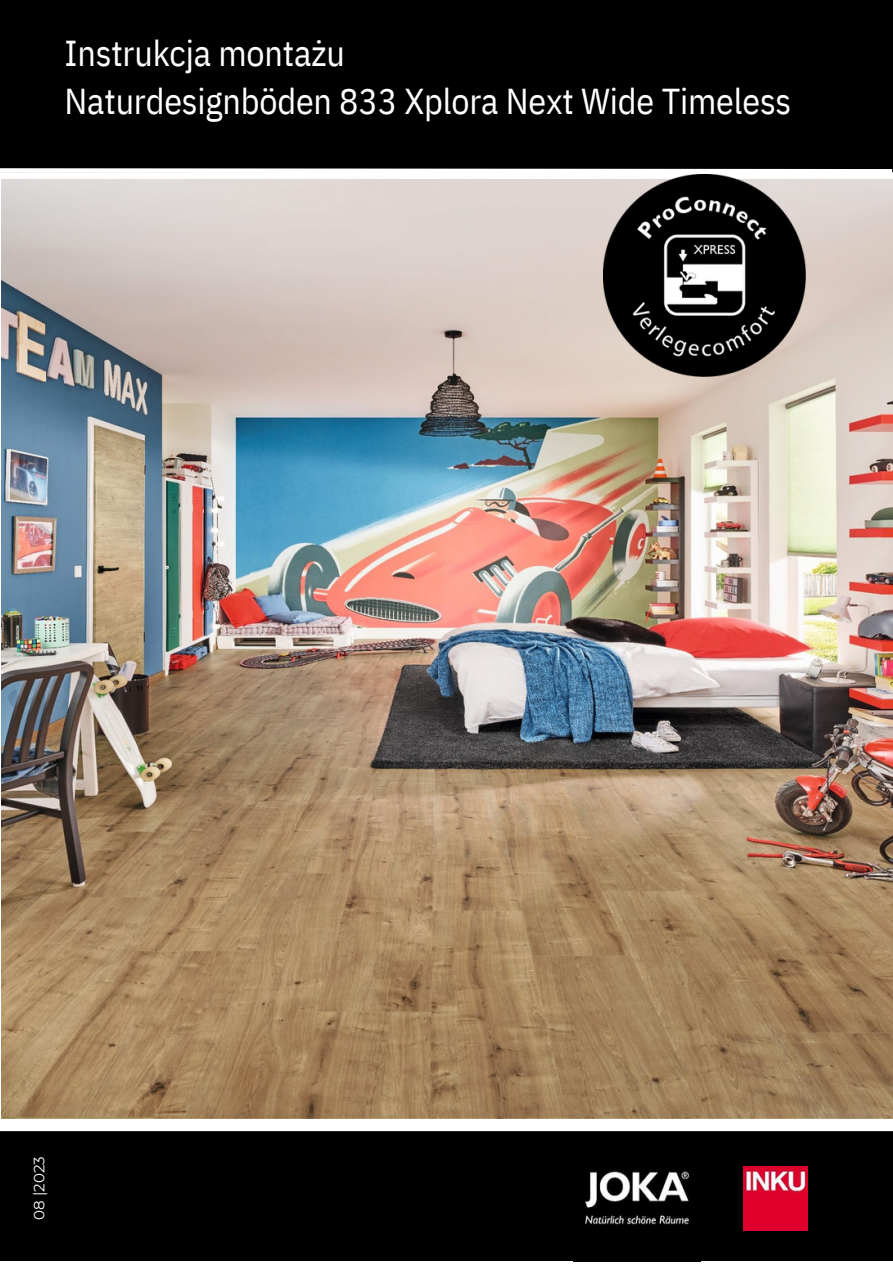
<style>
.page{position:relative;width:893px;height:1264px;background:#fff}
.page>*{position:absolute;margin:0;border:0;box-sizing:border-box;transform-origin:0 0}
.t1{font:36px "IBM Plex Sans Cond";letter-spacing:-.005em;color:#fff}
.t2{font:35.85px "IBM Plex Sans Cond";letter-spacing:-.005em;color:#fff}
.t3{font:15px "Montserrat";color:#fff}
</style>
<div class="page">
<div style="left:0;top:0;width:892px;height:166px;background:#000"></div>
<svg style="left:0;top:166px;width:892px;height:7px"></svg>
<div style="left:0;top:1131px;width:892px;height:129px;background:#000"></div>
<img style="left:744px;top:1166px;width:63px;height:64px">
<img style="left:573px;top:1134px;width:127px;height:127px">
<img style="left:1px;top:179px;width:891px;height:939px">
<img style="left:603px;top:174px;width:202px;height:202px">
<p class="t1" style="left:65px;top:29px;width:282px">Instrukcja montażu</p>
<p class="t2" style="left:65px;top:77px;width:728px">Naturdesignböden 833 Xplora Next Wide Timeless</p>
<p class="t3" style="left:30px;top:1219px;width:65px;rotate:-90deg">08 |2023</p>
</div>
